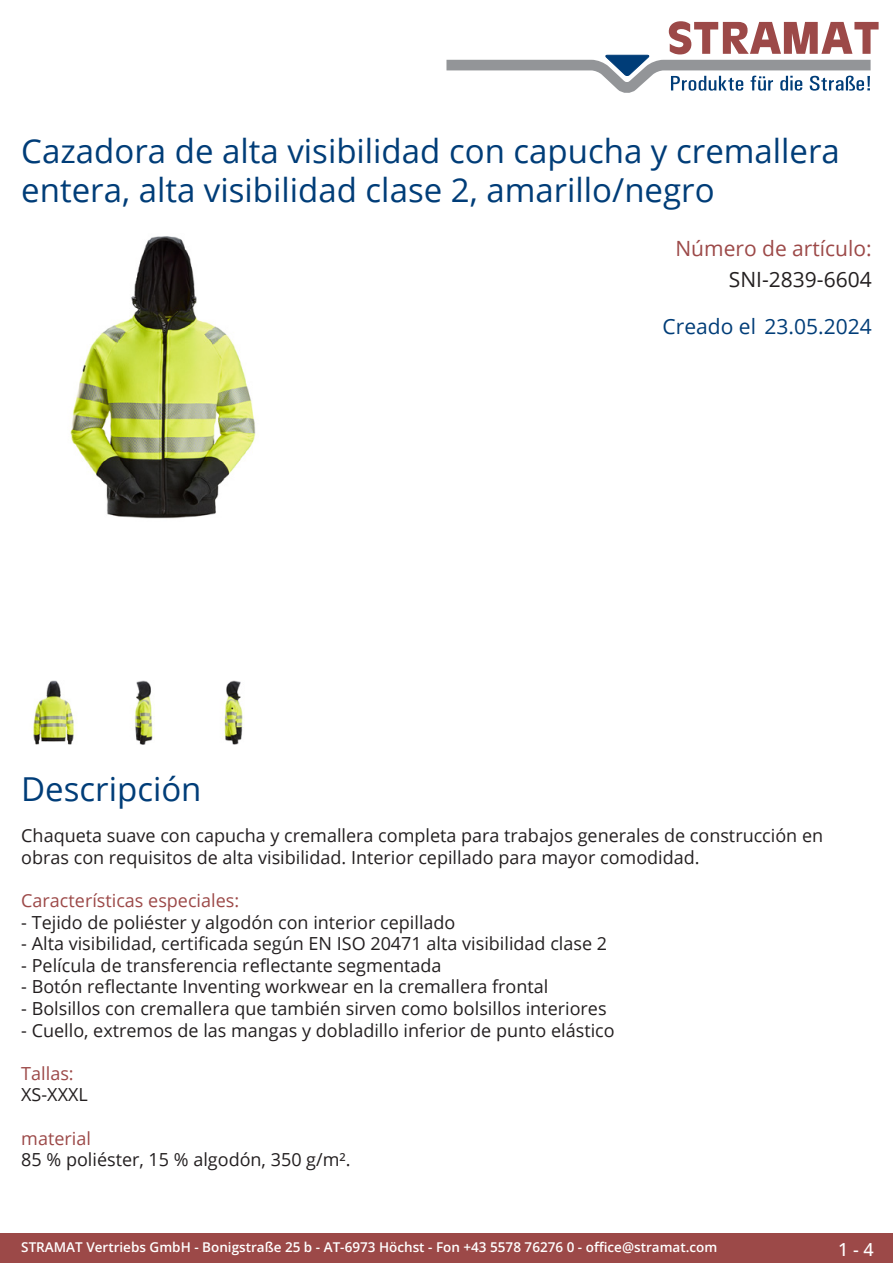
<style>
.page{position:relative;width:893px;height:1263px;background:#fff}
.page>*{position:absolute;margin:0;border:0;box-sizing:border-box;transform-origin:0 0}
.Produkttitel{font:33px/39.6px "Open Sans";color:#003d78}
.Erstellungsdatum{font:21px "Open Sans";color:#003d78}
.TechDaten_Überschrif{font:21px "Open Sans";color:#9c4948}
.TechDaten_Inhalt{font:21px "Open Sans";color:#231f20}
.Beschreibung_Text{font:18px/21.6px "Open Sans";color:#231f20}
.Beschreibung_Text-2{font:18px/21.6px "Open Sans";color:#9c4948}
.t1{font:500 18px "Open Sans";color:#fff}
.t2{font:600 13.5px "Open Sans";color:#fff}
.s1{color:#231f20}
.s2{color:#9c4948}
</style>
<div class="page">
<div style="left:0;top:1233px;width:893px;height:30px;background:#9c4948"></div>
<svg style="left:446px;top:21px;width:433px;height:72px"></svg>
<img style="left:70px;top:236px;width:186px;height:283px">
<img style="left:33px;top:680px;width:41px;height:64px">
<img style="left:134px;top:680px;width:19px;height:64px">
<img style="left:224px;top:680px;width:19px;height:64px">
<p class="Produkttitel" style="left:21px;top:130px;width:820px">Cazadora de alta visibilidad con capucha y cremallera entera, alta visibilidad clase 2, amarillo/negro</p>
<p class="TechDaten_Überschrif" style="left:675px;top:234px;width:198px">Número de artículo:</p>
<p class="TechDaten_Inhalt" style="left:729px;top:265px;width:144px">SNI-2839-6604</p>
<p class="Erstellungsdatum" style="left:663px;top:312px;width:211px">Creado el 23.05.2024</p>
<p class="Produkttitel" style="left:21px;top:768px;width:182px">Descripción</p>
<p class="Beschreibung_Text" style="left:21px;top:824px;width:803px">Chaqueta suave con capucha y cremallera completa para trabajos generales de construcción en obras con requisitos de alta visibilidad. Interior cepillado para mayor comodidad.</p>
<p class="Beschreibung_Text-2" style="left:21px;top:889px;width:219px">Características especiales:</p>
<p class="Beschreibung_Text" style="left:21px;top:911px;width:436px">- Tejido de poliéster y algodón con interior cepillado</p>
<p class="Beschreibung_Text" style="left:21px;top:932px;width:587px">- Alta visibilidad, certificada según EN ISO 20471 alta visibilidad clase 2</p>
<p class="Beschreibung_Text" style="left:21px;top:954px;width:422px">- Película de transferencia reflectante segmentada</p>
<p class="Beschreibung_Text" style="left:21px;top:975px;width:529px">- Botón reflectante Inventing workwear en la cremallera frontal</p>
<p class="Beschreibung_Text" style="left:21px;top:997px;width:587px">- Bolsillos con cremallera que también sirven como bolsillos interiores</p>
<p class="Beschreibung_Text" style="left:21px;top:1019px;width:595px">- Cuello, extremos de las mangas y dobladillo inferior de punto elástico</p>
<p class="Beschreibung_Text-2" style="left:21px;top:1062px;width:68px">Tallas:<br><span class="s1">XS-XXXL</span></p>
<p class="Beschreibung_Text" style="left:21px;top:1127px;width:331px"><span class="s2">material<br></span>85 % poliéster, 15 % algodón, 350 g/m².</p>
<p class="t2" style="left:21px;top:1238px;width:698px">STRAMAT Vertriebs GmbH - Bonigstraße 25 b - AT-6973 Höchst - Fon +43 5578 76276 0 - office@stramat.com</p>
<p class="t1" style="left:838px;top:1237px;width:37px">1 - 4</p>
</div>
